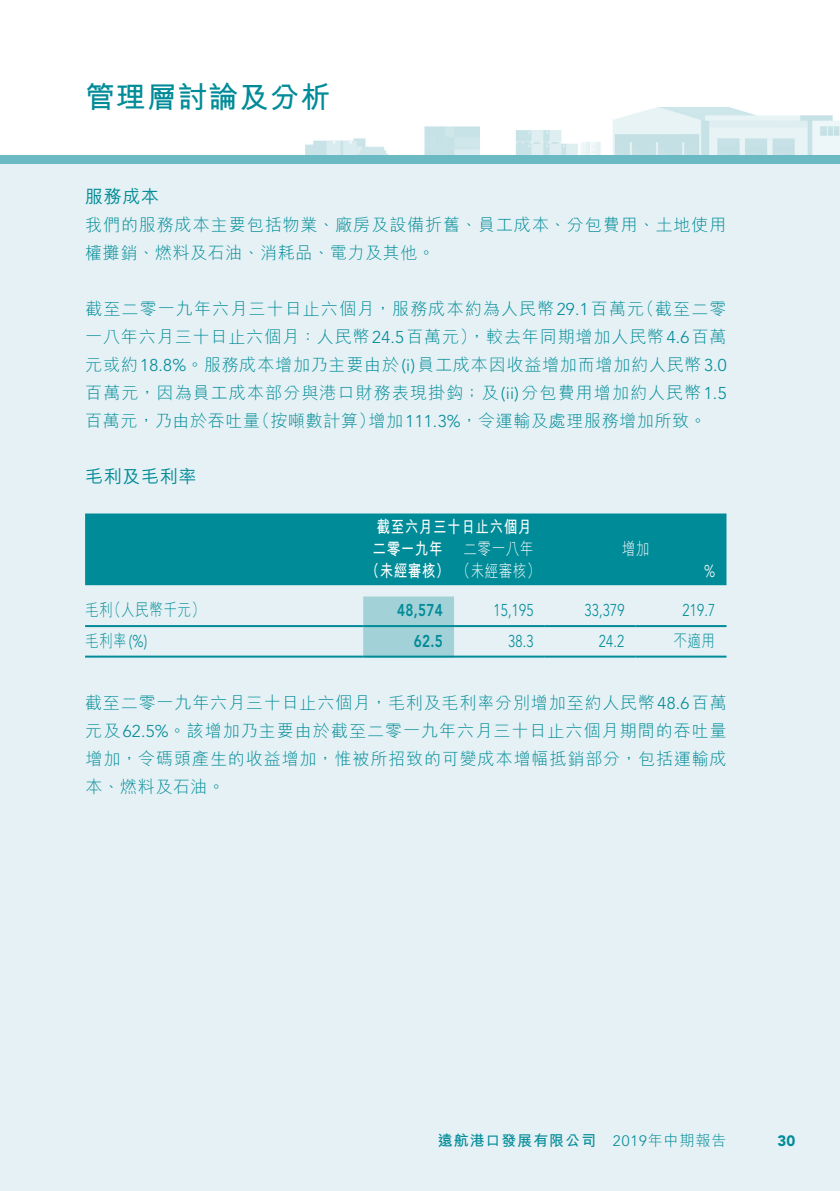
<style>
.page{position:relative;width:840px;height:1191px;background:#fff}
.page>*{position:absolute;margin:0;border:0;box-sizing:border-box;transform-origin:0 0}
.t1{font:700 30px "M Hei HK";letter-spacing:.025em;color:#008b98}
.t2{font:500 18px "M Hei HK";letter-spacing:.035em;color:#008b98}
.t3{font:300 17px/28px "M Hei HK";letter-spacing:.055em;color:#008b98}
.t4{font:300 17px "M Hei HK";letter-spacing:.035em;color:#008b98}
.t5{font:700 17px "M Hei HK";letter-spacing:.04em;color:#fff;scale:.8 1}
.t6{font:300 17px "Avenir LT Std";letter-spacing:.015em;color:#008b98;scale:.8 1}
.t7{font:300 17px "M Hei HK";letter-spacing:.055em;color:#008b98;scale:.8 1}
.t8{font:800 17px "Avenir LT Std";letter-spacing:.02em;color:#008b98;scale:.8 1}
.t9{font:300 17px "M Hei HK";letter-spacing:.035em;color:#fff;scale:.8 1}
.t10{font:300 17px "Avenir LT Std";color:#fff;scale:.8 1}
.t11{font:700 15px "M Hei HK";letter-spacing:.06em;color:#008b98}
.t12{font:300 15px "M Hei HK";letter-spacing:.06em;color:#008b98}
.t13{font:900 15px "Avenir LT Std";color:#008b98}
.s1{font-family:"Avenir LT Std"}
.s2{font-weight:300}
</style>
<div class="page">
<div style="left:0;top:157px;width:839px;height:1034px;background:#e5f1f4"></div>
<img style="left:0;top:107px;width:839px;height:49px">
<div style="left:0;top:156px;width:839px;height:8px;background:#6ab9c3"></div>
<div style="left:85px;top:513px;width:641px;height:72px;background:#008b98"></div>
<div style="left:363px;top:596px;width:91px;height:59px;background:#a3d1d8"></div>
<hr style="left:85px;top:625px;width:278px;height:2px;background:#008b98">
<hr style="left:363px;top:625px;width:91px;height:2px;background:#008b98">
<hr style="left:454px;top:625px;width:90px;height:2px;background:#008b98">
<hr style="left:544px;top:625px;width:91px;height:2px;background:#008b98">
<hr style="left:635px;top:625px;width:91px;height:2px;background:#008b98">
<hr style="left:85px;top:655px;width:278px;height:2px;background:#008b98">
<hr style="left:363px;top:655px;width:91px;height:2px;background:#008b98">
<hr style="left:454px;top:655px;width:90px;height:2px;background:#008b98">
<hr style="left:544px;top:655px;width:91px;height:2px;background:#008b98">
<hr style="left:635px;top:655px;width:91px;height:2px;background:#008b98">
<h1 class="t1" style="left:85px;top:75px;width:247px">管理層討論及分析</h1>
<p class="t2" style="left:85px;top:183px;width:75px">服務成本</p>
<p class="t3" style="left:85px;top:211px;width:642px">我們的服務成本主要包括物業、廠房及設備折舊、員工成本、分包費用、土地使用權攤銷、燃料及石油、消耗品、電力及其他。</p>
<p class="t3" style="left:637px;top:295px;width:91px">（截至二零</p>
<p class="t3" style="left:85px;top:295px;width:560px">截至二零一九年六月三十日止六個月，服務成本約為人民幣<span class="s1">29.1</span>百萬元</p>
<p class="t3" style="left:85px;top:323px;width:642px">一八年六月三十日止六個月：人民幣<span class="s1">24.5</span>百萬元，）較去年同期增加人民幣<span class="s1">4.6</span>百萬</p>
<p class="t3" style="left:85px;top:351px;width:642px">元或約<span class="s1">18.8%</span>。服務成本增加乃主要由於 <span class="s1">)i(</span> 員工成本因收益增加而增加約人民幣<span class="s1">3.0</span></p>
<p class="t3" style="left:85px;top:379px;width:642px">百萬元，因為員工成本部分與港口財務表現掛鈎；及 <span class="s1">)i i(</span> 分包費用增加約人民幣<span class="s1">1.5</span></p>
<p class="t4" style="left:368px;top:412px;width:339px">增加<span class="s1">111.3%</span>，令運輸及處理服務增加所致。</p>
<p class="t3" style="left:253px;top:407px;width:123px">（按噸數計算）</p>
<p class="t4" style="left:85px;top:412px;width:176px">百萬元，乃由於吞吐量</p>
<p class="t2" style="left:85px;top:463px;width:113px">毛利及毛利率</p>
<p class="t5" style="left:376px;top:515px;width:195px">截至六月三十日止六個月</p>
<p class="t5" style="left:372px;top:537px;width:89px">二零一九年</p>
<p class="t9" style="left:463px;top:540px;width:89px">二零一八年</p>
<p class="t9" style="left:621px;top:540px;width:36px">增加</p>
<p class="t5" style="left:365px;top:559px;width:219px">（未經審核）<span class="s2">（未經審核(</span></p>
<p class="t10" style="left:703px;top:561px;width:15px">%</p>
<p class="t7" style="left:107px;top:601px;width:123px">（人民幣千元(</p>
<p class="t7" style="left:85px;top:601px;width:36px">毛利</p>
<p class="t8" style="left:397px;top:600px;width:58px">48,574</p>
<p class="t6" style="left:493px;top:600px;width:51px">15,195</p>
<p class="t6" style="left:584px;top:600px;width:51px">33,379</p>
<p class="t6" style="left:682px;top:600px;width:42px">219.7</p>
<p class="t7" style="left:85px;top:632px;width:79px">毛利率 <span class="s1">%( )</span></p>
<p class="t8" style="left:413px;top:631px;width:38px">62.5</p>
<p class="t6" style="left:508px;top:631px;width:33px">38.3</p>
<p class="t6" style="left:598px;top:631px;width:33px">24.2</p>
<p class="t7" style="left:673px;top:632px;width:54px">不適用</p>
<p class="t3" style="left:85px;top:689px;width:643px;text-align:justify">截至二零一九年六月三十日止六個月，毛利及毛利率分別增加至約人民幣<span class="s1">48.6</span>百萬元及<span class="s1">62.5%</span>。該增加乃主要由於截至二零一九年六月三十日止六個月期間的吞吐量增加，令碼頭產生的收益增加，惟被所招致的可變成本增幅抵銷部分，包括運輸成本、燃料及石油。</p>
<p class="t11" style="left:437px;top:1129px;width:160px">遠航港口發展有限公司</p>
<p class="t12" style="left:612px;top:1132px;width:115px"><span class="s1">2019</span>年中期報告</p>
<p class="t13" style="left:777px;top:1131px;width:19px">30</p>
</div>
